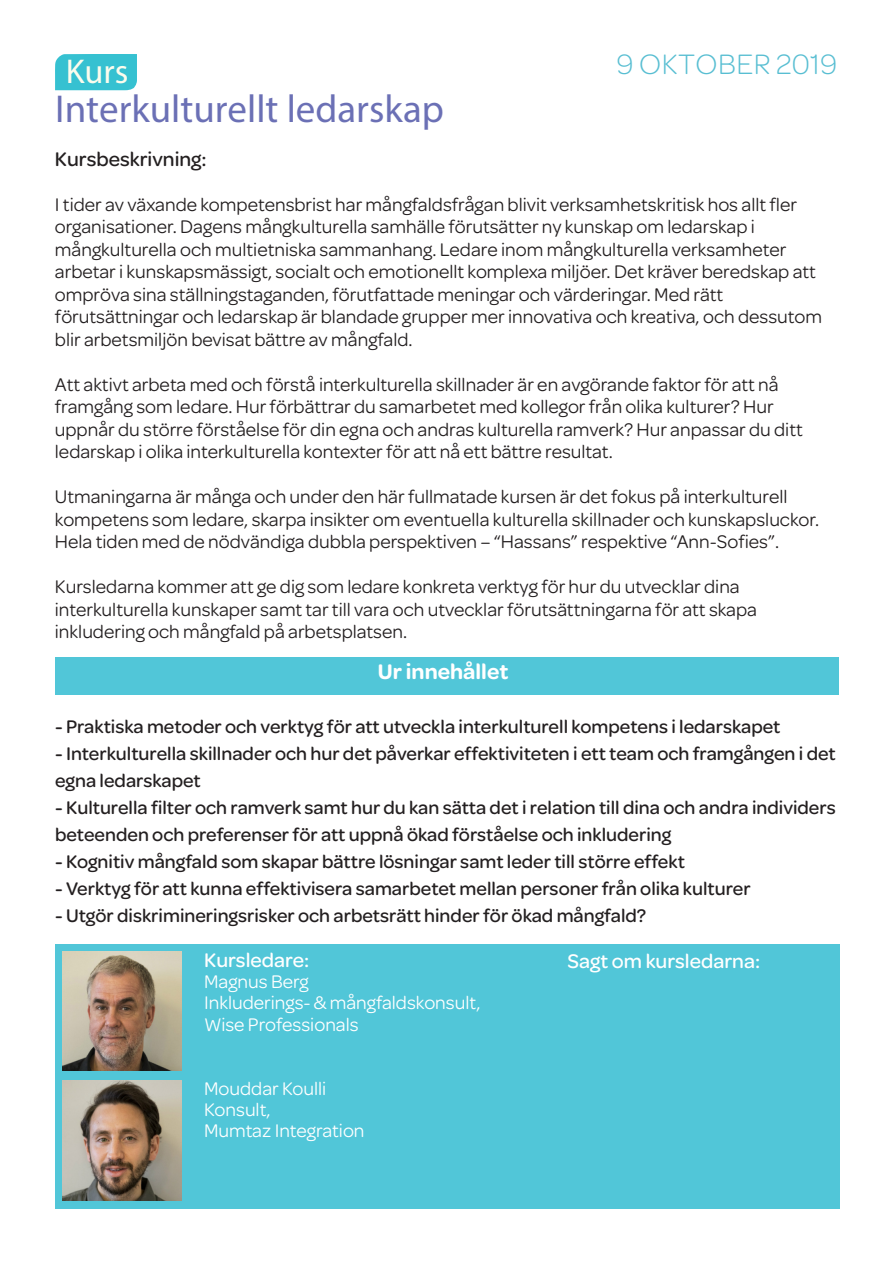
<style>
.page{position:relative;width:893px;height:1263px;background:#fff}
.page>*{position:absolute;margin:0;border:0;box-sizing:border-box;transform-origin:0 0}
.t1{font:39px "Myriad Pro";color:#6b70b5}
.t2{font:34.5px "Myriad Pro";color:#fcfced}
.leipis{font:300 30px "Omnes";letter-spacing:.015em;color:#58bed2}
.t3{font:600 22.5px "Omnes";color:#fff}
.t4{font:500 21px "Omnes";color:#fff}
.t5{font:500 21px "Omnes";color:#231f20}
.t6{font:19.5px/22.5px "Omnes";color:#231f20}
.t7{font:500 19.5px/27px "Omnes";color:#231f20}
.t8{font:19.5px "Omnes";color:#fff}
</style>
<div class="page">
<div style="left:55px;top:945px;width:785px;height:264px;background:#51c6d8"></div>
<div style="left:55px;top:657px;width:783px;height:37px;background:#51c6d8"></div>
<img style="left:63px;top:952px;width:119px;height:119px">
<img style="left:63px;top:1081px;width:119px;height:119px">
<div style="left:55px;top:54px;width:82px;height:36px;background:#36c1d1"></div>
<p class="t2" style="left:66px;top:50px;width:64px">Kurs</p>
<p class="t1" style="left:55px;top:85px;width:391px">Interkulturellt ledarskap</p>
<p class="leipis" style="left:617px;top:48px;width:222px">9 OKTOBER 2019</p>
<p class="t5" style="left:55px;top:144px;width:153px">Kursbeskrivning:</p>
<p class="t6" style="left:55px;top:192px;width:744px">I tider av växande kompetensbrist har mångfaldsfrågan blivit verksamhetskritisk hos allt fler</p>
<p class="t6" style="left:55px;top:214px;width:701px">organisationer. Dagens mångkulturella samhälle förutsätter ny kunskap om ledarskap i</p>
<p class="t6" style="left:55px;top:237px;width:733px">mångkulturella och multietniska sammanhang. Ledare inom mångkulturella verksamheter</p>
<p class="t6" style="left:55px;top:259px;width:762px">arbetar i kunskapsmässigt, socialt och emotionellt komplexa miljöer. Det kräver beredskap att ompröva sina ställningstaganden, förutfattade meningar och värderingar. Med rätt</p>
<p class="t6" style="left:55px;top:304px;width:769px">förutsättningar och ledarskap är blandade grupper mer innovativa och kreativa, och dessutom blir arbetsmiljön bevisat bättre av mångfald.</p>
<p class="t6" style="left:55px;top:372px;width:725px">Att aktivt arbeta med och förstå interkulturella skillnader är en avgörande faktor för att nå framgång som ledare. Hur förbättrar du samarbetet med kollegor från olika kulturer? Hur</p>
<p class="t6" style="left:55px;top:417px;width:749px">uppnår du större förståelse för din egna och andras kulturella ramverk? Hur anpassar du ditt ledarskap i olika interkulturella kontexter för att nå ett bättre resultat.</p>
<p class="t6" style="left:55px;top:484px;width:734px">Utmaningarna är många och under den här fullmatade kursen är det fokus på interkulturell</p>
<p class="t6" style="left:55px;top:507px;width:766px">kompetens som ledare, skarpa insikter om eventuella kulturella skillnader och kunskapsluckor.<br>Hela tiden med de nödvändiga dubbla perspektiven – “Hassans” respektive “Ann-Sofies”.</p>
<p class="t6" style="left:55px;top:574px;width:686px">Kursledarna kommer att ge dig som ledare konkreta verktyg för hur du utvecklar dina</p>
<p class="t6" style="left:55px;top:597px;width:704px">interkulturella kunskaper samt tar till vara och utvecklar förutsättningarna för att skapa</p>
<p class="t6" style="left:55px;top:619px;width:354px">inkludering och mångfald på arbetsplatsen.</p>
<p class="t3" style="left:378px;top:658px;width:132px">Ur innehållet</p>
<p class="t7" style="left:55px;top:712px;width:727px">- Praktiska metoder och verktyg för att utveckla interkulturell kompetens i ledarskapet</p>
<p class="t7" style="left:55px;top:739px;width:782px">- Interkulturella skillnader och hur det påverkar effektiviteten i ett team och framgången i det egna ledarskapet</p>
<p class="t7" style="left:55px;top:793px;width:782px">- Kulturella filter och ramverk samt hur du kan sätta det i relation till dina och andra individers beteenden och preferenser för att uppnå ökad förståelse och inkludering</p>
<p class="t7" style="left:55px;top:847px;width:631px">- Kognitiv mångfald som skapar bättre lösningar samt leder till större effekt</p>
<p class="t7" style="left:55px;top:874px;width:697px">- Verktyg för att kunna effektivisera samarbetet mellan personer från olika kulturer</p>
<p class="t7" style="left:55px;top:901px;width:593px">- Utgör diskrimineringsrisker och arbetsrätt hinder för ökad mångfald?</p>
<p class="t4" style="left:204px;top:945px;width:107px">Kursledare:</p>
<p class="t8" style="left:204px;top:968px;width:106px">Magnus Berg</p>
<p class="t8" style="left:204px;top:989px;width:278px">Inkluderings- &amp; mångfaldskonsult,</p>
<p class="t8" style="left:204px;top:1011px;width:156px">Wise Professionals</p>
<p class="t8" style="left:204px;top:1075px;width:124px">Mouddar Koulli</p>
<p class="t8" style="left:204px;top:1096px;width:68px">Konsult,</p>
<p class="t8" style="left:204px;top:1117px;width:162px">Mumtaz Integration</p>
<p class="t4" style="left:567px;top:946px;width:194px">Sagt om kursledarna:</p>
</div>
